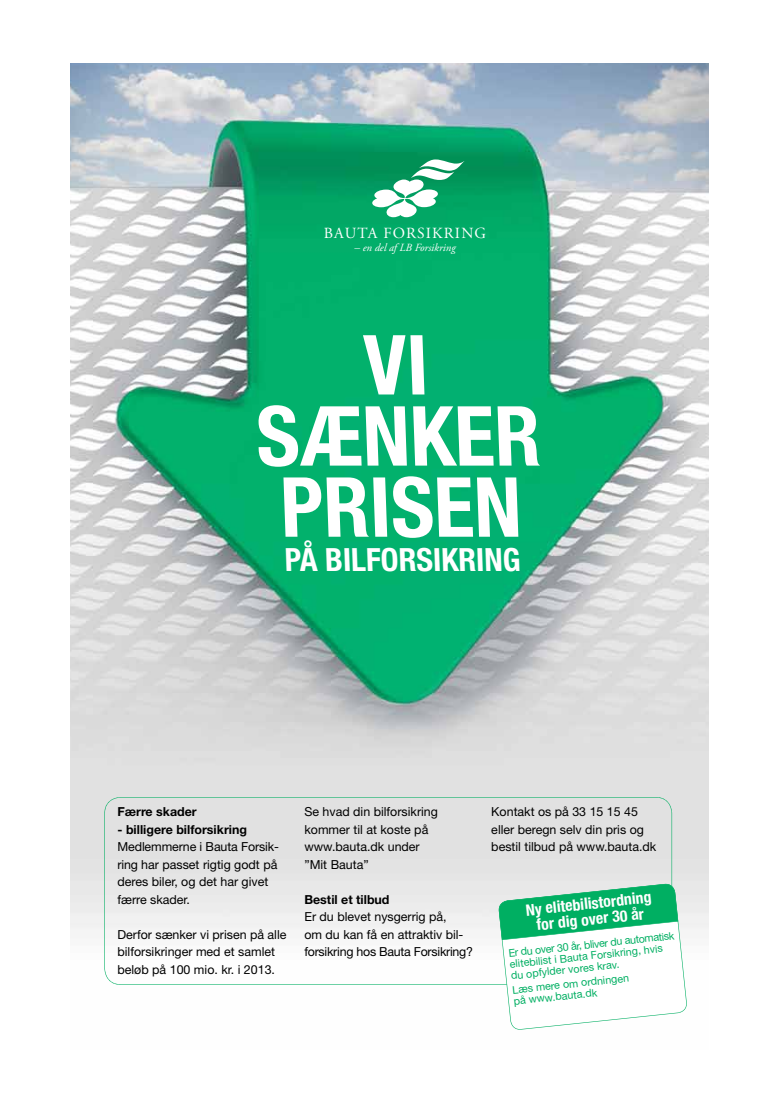
<style>
.page{position:relative;width:762px;height:1117px;background:#fff}
.page>*{position:absolute;margin:0;border:0;box-sizing:border-box;transform-origin:0 0}
.t1{font:700 condensed 82.88px/71.1px "Helvetica Neue LT Std";color:#fff;text-align:center}
.t2{font:700 condensed 32px "Helvetica Neue LT Std";color:#fff}
.t3{font:700 condensed 15.88px/15.9px "Helvetica Neue LT Std";color:#fff;text-align:center}
.t4{font:15.5px "Adobe Garamond";letter-spacing:.075em;color:#fff}
.t5{font:12.38px/17.5px "Helvetica Neue LT Std";color:#000}
.t6{font:700 12.38px "Helvetica Neue LT Std";color:#000}
.t7{font:italic 11px "Adobe Garamond Pro";color:#fff}
.t8{font:10.75px/11.2px "Helvetica Neue LT Std";color:#00af62}
</style>
<div class="page">
<img style="left:71px;top:64px;width:638px;height:921px">
<svg style="left:371px;top:159px;width:93px;height:58px"></svg>
<svg style="left:104px;top:796px;width:568px;height:188px;fill:#e5e5e5"></svg>
<svg style="left:498px;top:883px;width:189px;height:147px"></svg>
<p class="t4" style="left:324px;top:225px;width:164px">BAUTA FORSIKRING</p>
<p class="t7" style="left:354px;top:241px;width:103px">– en del af LB Forsikring</p>
<h1 class="t1" style="left:257px;top:328px;width:289px">VI<br>SÆNKER<br>PRISEN</h1>
<h2 class="t2" style="left:285px;top:540px;width:239px">PÅ BILFORSIKRING</h2>
<p class="t6" style="left:117px;top:803px;width:81px">Færre skader</p>
<p class="t6" style="left:117px;top:821px;width:131px">- billigere bilforsikring</p>
<p class="t5" style="left:117px;top:837px;width:163px">Medlemmerne i Bauta Forsik&shy;ring har passet rigtig godt på deres biler, og det har givet færre skader.</p>
<p class="t5" style="left:117px;top:925px;width:170px">Derfor sænker vi prisen på alle bilforsikringer med et samlet beløb på 100 mio. kr. i 2013.</p>
<p class="t5" style="left:304px;top:802px;width:135px">Se hvad din bilforsikring kommer til at koste på www.bauta.dk under ”Mit Bauta”</p>
<p class="t6" style="left:304px;top:891px;width:87px">Bestil et tilbud</p>
<p class="t5" style="left:304px;top:907px;width:170px">Er du blevet nysgerrig på,<br>om du kan få en attraktiv bil - forsikring hos Bauta Forsikring?</p>
<p class="t5" style="left:491px;top:802px;width:167px">Kontakt os på 33 15 15 45 eller beregn selv din pris og bestil tilbud på www.bauta.dk</p>
<p class="t3" style="left:525px;top:901px;width:128px;rotate:-6deg">Ny elitebilistordning for dig over 30 år</p>
<p class="t8" style="left:508px;top:946px;width:168px;rotate:-6deg">Er du over 30 år, bliver du automatisk elitebilist i Bauta Forsikring, hvis du opfylder vores krav.</p>
<p class="t8" style="left:512px;top:983px;width:119px;rotate:-6deg">Læs mere om ordningen på www.bauta.dk</p>
</div>
